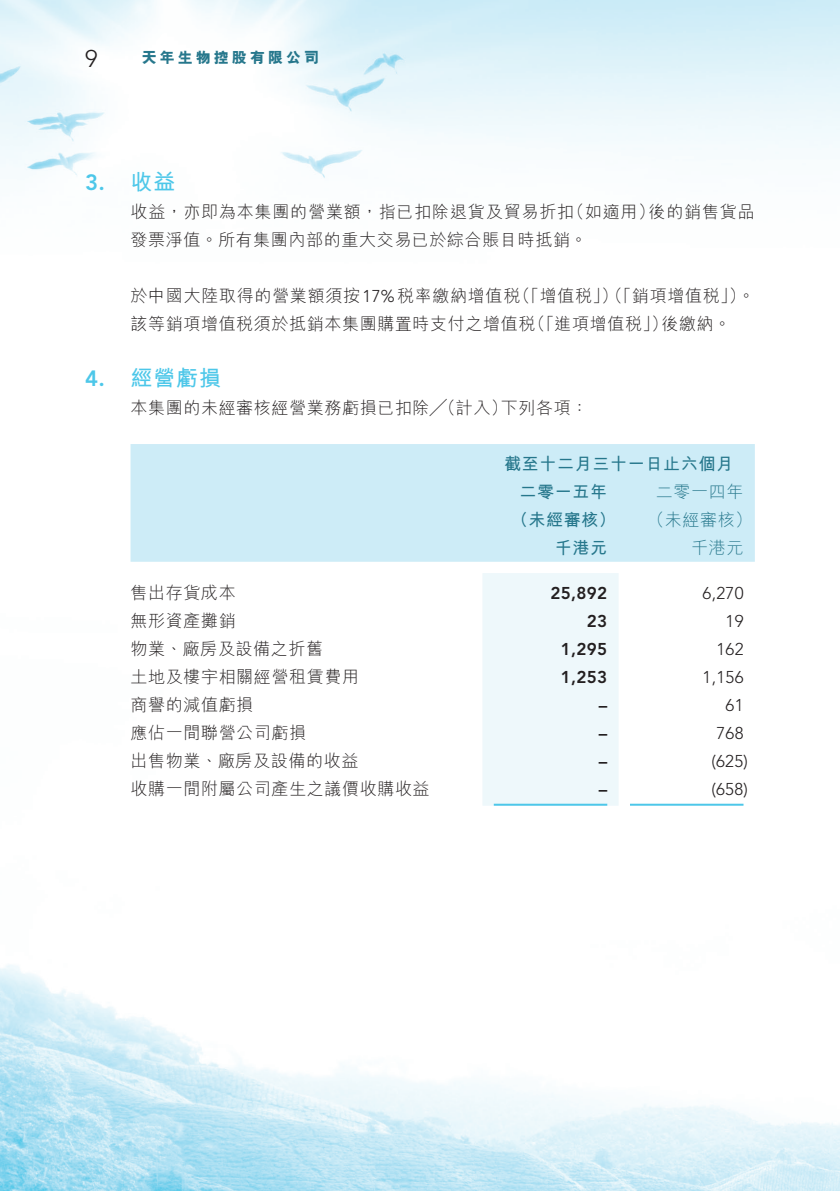
<style>
.page{position:relative;width:840px;height:1191px;background:#fff}
.page>*{position:absolute;margin:0;border:0;box-sizing:border-box;transform-origin:0 0}
.t1{font:300 24px "Avenir LT Std";color:#231f20}
._01_H1{font:700 22px "M Hei HK";letter-spacing:.04em;color:#4dc7e9}
._01_H1-2{font:800 22px "Avenir LT Std";color:#4dc7e9}
._00_txt{font:300 17px/28px "M Hei HK";letter-spacing:.035em;color:#231f20}
._50_Table_txt{font:300 17px "M Hei HK";letter-spacing:.035em;color:#231f20}
._50_Table_txt-2{font:300 17px "Avenir LT Std";letter-spacing:.015em;color:#231f20}
._50_Table_txt-3{font:700 17px "M Hei HK";letter-spacing:.04em;color:#26778c}
._50_Table_txt-4{font:800 17px "Avenir LT Std";letter-spacing:.02em;color:#231f20}
._50_Table_txt-5{font:300 17px "M Hei HK";letter-spacing:.035em;color:#26778c}
.t2{font:800 15px "M Hei HK";letter-spacing:.2em;color:#26778c}
.s1{font-family:"Avenir LT Std"}
</style>
<div class="page">
<img style="left:0;top:0;width:839px;height:1191px">
<div style="left:130px;top:444px;width:624px;height:118px;background:#cdecf7"></div>
<div style="left:482px;top:573px;width:136px;height:232px;background:#eef8fb"></div>
<hr style="left:493px;top:803px;width:114px;height:2px;background:#4dc7e9">
<hr style="left:629px;top:803px;width:114px;height:2px;background:#4dc7e9">
<h1 class="t1" style="left:85px;top:45px;width:14px">9</h1>
<p class="t2" style="left:142px;top:50px;width:178px">天年生物控股有限公司</p>
<p class="_01_H1-2" style="left:85px;top:169px;width:21px">3.</p>
<p class="_01_H1-2" style="left:85px;top:365px;width:21px">4.</p>
<p class="_01_H1" style="left:130px;top:166px;width:46px">收益</p>
<p class="_00_txt" style="left:567px;top:197px;width:89px">（如適用）</p>
<p class="_00_txt" style="left:130px;top:197px;width:458px">收益，亦即為本集團的營業額，指已扣除退貨及貿易折扣發票淨值。所有集團內部的重大交易已於綜合賬目時抵銷。</p>
<p class="_00_txt" style="left:513px;top:281px;width:242px">（「增值稅」）（「銷項增值稅 。(「</p>
<p class="_00_txt" style="left:648px;top:197px;width:108px">後的銷售貨品</p>
<p class="_00_txt" style="left:130px;top:281px;width:391px">於中國大陸取得的營業額須按<span class="s1">17%</span>稅率繳納增值稅</p>
<p class="_00_txt" style="left:130px;top:309px;width:406px">該等銷項增值稅須於抵銷本集團購置時支付之增值稅</p>
<p class="_01_H1" style="left:130px;top:362px;width:92px">經營虧損</p>
<p class="_00_txt" style="left:528px;top:309px;width:141px">（「進項增值稅」）</p>
<p class="_00_txt" style="left:661px;top:309px;width:71px">後繳納。</p>
<p class="_00_txt" style="left:130px;top:393px;width:378px">本集團的未經審核經營業務虧損已扣除╱（計入）</p>
<p class="_00_txt" style="left:500px;top:393px;width:89px">下列各項：</p>
<p class="_50_Table_txt-3" style="left:504px;top:451px;width:230px">截至十二月三十一日止六個月</p>
<p class="_50_Table_txt-5" style="left:655px;top:483px;width:89px">二零一四年</p>
<p class="_50_Table_txt-3" style="left:519px;top:479px;width:89px">二零一五年</p>
<p class="_50_Table_txt-3" style="left:511px;top:507px;width:106px">（未經審核）</p>
<p class="_50_Table_txt-5" style="left:647px;top:511px;width:106px">（未經審核(</p>
<p class="_50_Table_txt-3" style="left:554px;top:535px;width:54px">千港元</p>
<p class="_50_Table_txt-5" style="left:690px;top:539px;width:54px">千港元</p>
<p class="_50_Table_txt" style="left:130px;top:584px;width:107px">售出存貨成本</p>
<p class="_50_Table_txt-4" style="left:550px;top:583px;width:58px">25,892</p>
<p class="_50_Table_txt-2" style="left:702px;top:583px;width:42px">6,270</p>
<p class="_50_Table_txt" style="left:130px;top:612px;width:107px">無形資產攤銷</p>
<p class="_50_Table_txt-4" style="left:586px;top:611px;width:22px">23</p>
<p class="_50_Table_txt-2" style="left:725px;top:611px;width:19px">19</p>
<p class="_50_Table_txt" style="left:130px;top:640px;width:194px">物業、廠房及設備之折舊</p>
<p class="_50_Table_txt-4" style="left:560px;top:639px;width:48px">1,295</p>
<p class="_50_Table_txt-2" style="left:716px;top:639px;width:29px">162</p>
<p class="_50_Table_txt" style="left:130px;top:668px;width:230px">土地及樓宇相關經營租賃費用</p>
<p class="_50_Table_txt-4" style="left:560px;top:667px;width:48px">1,253</p>
<p class="_50_Table_txt-2" style="left:702px;top:667px;width:42px">1,156</p>
<p class="_50_Table_txt" style="left:130px;top:696px;width:124px">商譽的減值虧損</p>
<p class="_50_Table_txt-4" style="left:598px;top:695px;width:10px">–</p>
<p class="_50_Table_txt-2" style="left:725px;top:695px;width:19px">61</p>
<p class="_50_Table_txt" style="left:130px;top:724px;width:177px">應佔一間聯營公司虧損</p>
<p class="_50_Table_txt-4" style="left:598px;top:723px;width:10px">–</p>
<p class="_50_Table_txt-2" style="left:716px;top:723px;width:29px">768</p>
<p class="_50_Table_txt" style="left:130px;top:752px;width:229px">出售物業、廠房及設備的收益</p>
<p class="_50_Table_txt-4" style="left:598px;top:751px;width:10px">–</p>
<p class="_50_Table_txt-2" style="left:711px;top:751px;width:38px">)625(</p>
<p class="_50_Table_txt" style="left:130px;top:780px;width:300px">收購一間附屬公司產生之議價收購收益</p>
<p class="_50_Table_txt-4" style="left:598px;top:779px;width:10px">–</p>
<p class="_50_Table_txt-2" style="left:711px;top:779px;width:38px">)658(</p>
</div>
